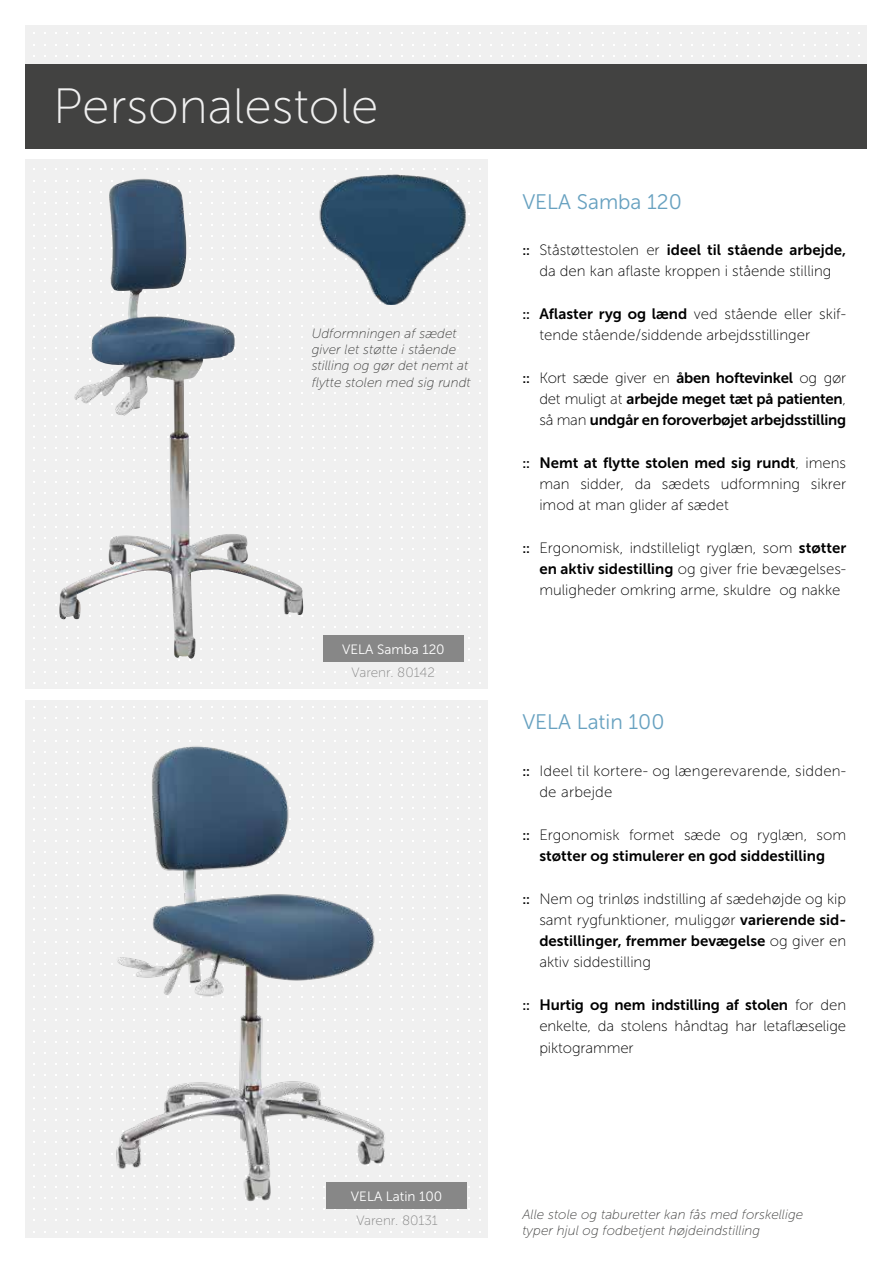
<style>
.page{position:relative;width:893px;height:1263px;background:#fff}
.page>*{position:absolute;margin:0;border:0;box-sizing:border-box;transform-origin:0 0}
.t1{font:49.5px "Museo Sans 100";color:#f0f0f0}
.t2{font:21px "Museo Sans 300";color:#67a1c0}
.t3{font:15px/21.3px "Museo Sans 100";color:#000}
.t4{font:15px/21.3px "Museo Sans 700";color:#000}
.t5{font:italic 13.5px/16.2px "Museo Sans 100";color:#424241}
.t6{font:13.5px "Museo Sans 300";color:#fff}
.t7{font:13.5px "Museo Sans 100";color:#878787}
.s1{font-size:13.5px}
.s2{font-family:"Museo Sans 100"}
.s3{font-family:"Museo Sans 700";font-size:13.5px}
.s4{font-family:"Museo Sans 700"}
</style>
<div class="page">
<div style="left:26px;top:699px;width:462px;height:538px;background:#f0f0f0"></div>
<div style="left:26px;top:159px;width:462px;height:530px;background:#f0f0f0"></div>
<div style="left:26px;top:64px;width:841px;height:85px;background:#424241"></div>
<div style="left:26px;top:26px;width:841px;height:38px;background:#f0f0f0"></div>
<img style="left:59px;top:179px;width:245px;height:452px">
<div style="left:326px;top:1182px;width:141px;height:27px;background:#878787"></div>
<img style="left:39px;top:631px;width:425px;height:590px">
<img style="left:312px;top:174px;width:169px;height:130px">
<h1 class="t1" style="left:53px;top:80px;width:327px">Personalestole</h1>
<p class="t5" style="left:312px;top:325px;width:161px">Udformningen af sædet giver let støtte i stående stilling og gør det nemt at flytte stolen med sig rundt</p>
<p class="t6" style="left:342px;top:642px;width:104px">VELA Samba 120</p>
<p class="t7" style="left:352px;top:665px;width:85px">Varenr. 80142</p>
<h2 class="t2" style="left:522px;top:190px;width:161px">VELA Samba 120</h2>
<p class="t4" style="left:522px;top:239px;width:325px"><span class="s1">::</span> <span class="s2">Ståstøttestolen er</span> ideel til stående arbejde,</p>
<p class="t3" style="left:539px;top:261px;width:294px">da den kan aflaste kroppen i stående stilling</p>
<p class="t3" style="left:539px;top:303px;width:308px;text-indent:-17px"><span class="s3">::</span> <span class="s4">Aflaster ryg og lænd</span> ved stående eller skif&shy;tende stående/siddende arbejdsstillinger</p>
<p class="t3" style="left:522px;top:367px;width:325px"><span class="s3">::</span> Kort sæde giver en <span class="s4">åben hoftevinkel</span> og gør</p>
<p class="t4" style="left:539px;top:388px;width:308px"><span class="s2">det muligt at</span> arbejde meget tæt på patienten<span class="s2">, så man</span> undgår en foroverbøjet arbejdsstilling</p>
<p class="t4" style="left:522px;top:452px;width:325px"><span class="s1">::</span> Nemt at flytte stolen med sig rundt<span class="s2">, imens</span></p>
<p class="t3" style="left:539px;top:473px;width:308px">man sidder, da sædets udformning sikrer imod at man glider af sædet</p>
<p class="t3" style="left:539px;top:537px;width:308px;text-align:justify;text-indent:-17px"><span class="s3">::</span> Ergonomisk, indstilleligt ryglæn, som <span class="s4">støtter en aktiv sidestilling</span> og giver frie bevægelses&shy;muligheder omkring arme, skuldre og nakke</p>
<h2 class="t2" style="left:522px;top:710px;width:144px">VELA Latin 100</h2>
<p class="t3" style="left:539px;top:760px;width:308px;text-indent:-17px"><span class="s3">::</span> Ideel til kortere- og længerevarende, sidden&shy;de arbejde</p>
<p class="t3" style="left:522px;top:824px;width:325px"><span class="s3">::</span> Ergonomisk formet sæde og ryglæn, som</p>
<p class="t4" style="left:539px;top:845px;width:287px">støtter og stimulerer en god siddestilling</p>
<p class="t3" style="left:522px;top:888px;width:325px;text-align:right"><span class="s3">::</span> Nem og trinløs indstilling af sædehøjde og kip samt rygfunktioner, muliggør <span class="s4">varierende sid-</span></p>
<p class="t4" style="left:539px;top:930px;width:308px">destillinger, fremmer bevægelse <span class="s2">og giver en</span></p>
<p class="t3" style="left:539px;top:952px;width:113px">aktiv siddestilling</p>
<p class="t4" style="left:522px;top:994px;width:325px"><span class="s1">::</span> Hurtig og nem indstilling af stolen <span class="s2">for den</span></p>
<p class="t3" style="left:539px;top:1016px;width:308px">enkelte, da stolens håndtag har letaflæselige piktogrammer</p>
<p class="t6" style="left:351px;top:1189px;width:93px">VELA Latin 100</p>
<p class="t7" style="left:356px;top:1213px;width:83px">Varenr. 80131</p>
<p class="t5" style="left:522px;top:1206px;width:282px">Alle stole og taburetter kan fås med forskellige typer hjul og fodbetjent højdeindstilling</p>
</div>
